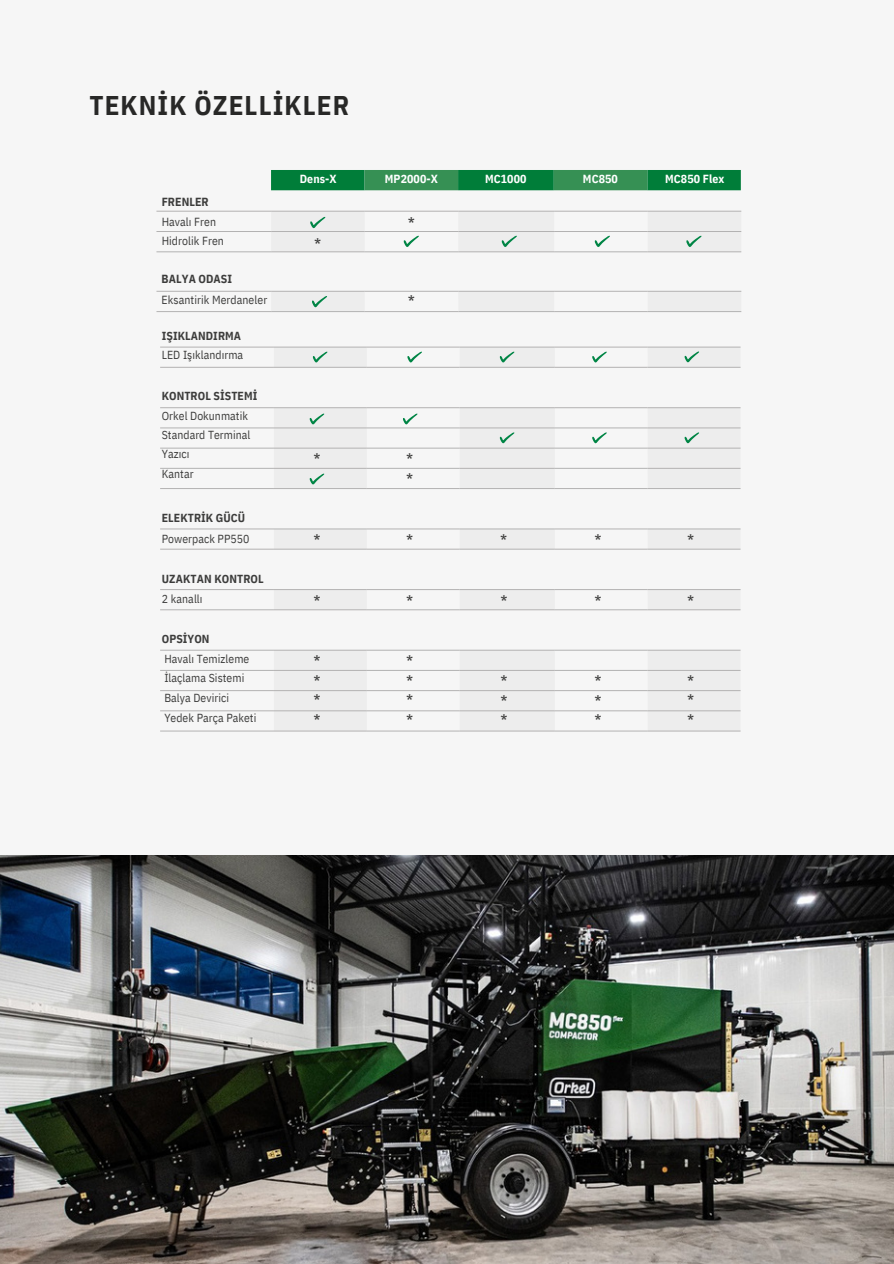
<style>
.page{position:relative;width:894px;height:1264px;background:#fff}
.page>*{position:absolute;margin:0;border:0;box-sizing:border-box;transform-origin:0 0}
.t1{font:700 27px "IBM Plex Sans Cond";letter-spacing:.04em;color:#282827}
.t2{font:11.7px/19.4px "IBM Plex Sans Cond";letter-spacing:.005em;color:#3c3c3b}
.t3{font:700 11.7px/19.4px "IBM Plex Sans Cond";letter-spacing:.005em;color:#3c3c3b;text-align:justify}
.t4{font:700 11.7px "IBM Plex Sans Cond";letter-spacing:.01em;color:#fff}
.s1{font-weight:700}
</style>
<div class="page">
<div style="left:0;top:0;width:893px;height:1263px;background:#f6f6f6"></div>
<svg style="left:271px;top:170px;width:469px;height:20px;background:#158444"></svg>
<svg style="left:156px;top:211px;width:585px;height:42px"></svg>
<svg style="left:160px;top:347px;width:114px;height:385px"></svg>
<svg style="left:274px;top:347px;width:466px;height:385px"></svg>
<hr style="left:160px;top:367px;width:114px;height:1px;background:#b3b2b2">
<hr style="left:274px;top:367px;width:93px;height:1px;background:#b3b2b2">
<hr style="left:367px;top:367px;width:92px;height:1px;background:#b3b2b2">
<hr style="left:459px;top:367px;width:95px;height:1px;background:#b3b2b2">
<hr style="left:554px;top:367px;width:93px;height:1px;background:#b3b2b2">
<hr style="left:647px;top:367px;width:93px;height:1px;background:#b3b2b2">
<hr style="left:160px;top:407px;width:114px;height:1px;background:#b3b2b2">
<hr style="left:274px;top:407px;width:93px;height:1px;background:#b3b2b2">
<hr style="left:367px;top:407px;width:92px;height:1px;background:#b3b2b2">
<hr style="left:459px;top:407px;width:95px;height:1px;background:#b3b2b2">
<hr style="left:554px;top:407px;width:93px;height:1px;background:#b3b2b2">
<hr style="left:647px;top:407px;width:93px;height:1px;background:#b3b2b2">
<hr style="left:160px;top:427px;width:114px;height:1px;background:#b3b2b2">
<hr style="left:274px;top:427px;width:93px;height:1px;background:#b3b2b2">
<hr style="left:367px;top:427px;width:92px;height:1px;background:#b3b2b2">
<hr style="left:459px;top:427px;width:95px;height:1px;background:#b3b2b2">
<hr style="left:554px;top:427px;width:93px;height:1px;background:#b3b2b2">
<hr style="left:647px;top:427px;width:93px;height:1px;background:#b3b2b2">
<hr style="left:160px;top:447px;width:114px;height:1px;background:#b3b2b2">
<hr style="left:274px;top:447px;width:93px;height:1px;background:#b3b2b2">
<hr style="left:367px;top:447px;width:92px;height:1px;background:#b3b2b2">
<hr style="left:459px;top:447px;width:95px;height:1px;background:#b3b2b2">
<hr style="left:554px;top:447px;width:93px;height:1px;background:#b3b2b2">
<hr style="left:647px;top:447px;width:93px;height:1px;background:#b3b2b2">
<hr style="left:160px;top:468px;width:114px;height:1px;background:#b3b2b2">
<hr style="left:274px;top:468px;width:93px;height:1px;background:#b3b2b2">
<hr style="left:367px;top:468px;width:92px;height:1px;background:#b3b2b2">
<hr style="left:459px;top:468px;width:95px;height:1px;background:#b3b2b2">
<hr style="left:554px;top:468px;width:93px;height:1px;background:#b3b2b2">
<hr style="left:647px;top:468px;width:93px;height:1px;background:#b3b2b2">
<hr style="left:160px;top:488px;width:114px;height:1px;background:#b3b2b2">
<hr style="left:274px;top:488px;width:93px;height:1px;background:#b3b2b2">
<hr style="left:367px;top:488px;width:92px;height:1px;background:#b3b2b2">
<hr style="left:459px;top:488px;width:95px;height:1px;background:#b3b2b2">
<hr style="left:554px;top:488px;width:93px;height:1px;background:#b3b2b2">
<hr style="left:647px;top:488px;width:93px;height:1px;background:#b3b2b2">
<hr style="left:160px;top:528px;width:114px;height:1px;background:#b3b2b2">
<hr style="left:274px;top:528px;width:93px;height:1px;background:#b3b2b2">
<hr style="left:367px;top:528px;width:92px;height:1px;background:#b3b2b2">
<hr style="left:459px;top:528px;width:95px;height:1px;background:#b3b2b2">
<hr style="left:554px;top:528px;width:93px;height:1px;background:#b3b2b2">
<hr style="left:647px;top:528px;width:93px;height:1px;background:#b3b2b2">
<hr style="left:160px;top:548px;width:114px;height:1px;background:#b3b2b2">
<hr style="left:274px;top:548px;width:93px;height:1px;background:#b3b2b2">
<hr style="left:367px;top:548px;width:92px;height:1px;background:#b3b2b2">
<hr style="left:459px;top:548px;width:95px;height:1px;background:#b3b2b2">
<hr style="left:554px;top:548px;width:93px;height:1px;background:#b3b2b2">
<hr style="left:647px;top:548px;width:93px;height:1px;background:#b3b2b2">
<hr style="left:160px;top:589px;width:114px;height:1px;background:#b3b2b2">
<hr style="left:274px;top:589px;width:93px;height:1px;background:#b3b2b2">
<hr style="left:367px;top:589px;width:92px;height:1px;background:#b3b2b2">
<hr style="left:459px;top:589px;width:95px;height:1px;background:#b3b2b2">
<hr style="left:554px;top:589px;width:93px;height:1px;background:#b3b2b2">
<hr style="left:647px;top:589px;width:93px;height:1px;background:#b3b2b2">
<hr style="left:160px;top:730px;width:114px;height:1px;background:#b3b2b2">
<hr style="left:274px;top:730px;width:93px;height:1px;background:#b3b2b2">
<hr style="left:367px;top:730px;width:92px;height:1px;background:#b3b2b2">
<hr style="left:459px;top:730px;width:95px;height:1px;background:#b3b2b2">
<hr style="left:554px;top:730px;width:93px;height:1px;background:#b3b2b2">
<hr style="left:647px;top:730px;width:93px;height:1px;background:#b3b2b2">
<hr style="left:160px;top:609px;width:114px;height:1px;background:#b3b2b2">
<hr style="left:274px;top:609px;width:93px;height:1px;background:#b3b2b2">
<hr style="left:367px;top:609px;width:92px;height:1px;background:#b3b2b2">
<hr style="left:459px;top:609px;width:95px;height:1px;background:#b3b2b2">
<hr style="left:554px;top:609px;width:93px;height:1px;background:#b3b2b2">
<hr style="left:647px;top:609px;width:93px;height:1px;background:#b3b2b2">
<hr style="left:160px;top:649px;width:114px;height:1px;background:#b3b2b2">
<hr style="left:274px;top:649px;width:93px;height:1px;background:#b3b2b2">
<hr style="left:367px;top:649px;width:92px;height:1px;background:#b3b2b2">
<hr style="left:459px;top:649px;width:95px;height:1px;background:#b3b2b2">
<hr style="left:554px;top:649px;width:93px;height:1px;background:#b3b2b2">
<hr style="left:647px;top:649px;width:93px;height:1px;background:#b3b2b2">
<hr style="left:160px;top:670px;width:114px;height:1px;background:#b3b2b2">
<hr style="left:274px;top:670px;width:93px;height:1px;background:#b3b2b2">
<hr style="left:367px;top:670px;width:92px;height:1px;background:#b3b2b2">
<hr style="left:459px;top:670px;width:95px;height:1px;background:#b3b2b2">
<hr style="left:554px;top:670px;width:93px;height:1px;background:#b3b2b2">
<hr style="left:647px;top:670px;width:93px;height:1px;background:#b3b2b2">
<hr style="left:160px;top:690px;width:114px;height:1px;background:#b3b2b2">
<hr style="left:274px;top:690px;width:93px;height:1px;background:#b3b2b2">
<hr style="left:367px;top:690px;width:92px;height:1px;background:#b3b2b2">
<hr style="left:459px;top:690px;width:95px;height:1px;background:#b3b2b2">
<hr style="left:554px;top:690px;width:93px;height:1px;background:#b3b2b2">
<hr style="left:647px;top:690px;width:93px;height:1px;background:#b3b2b2">
<hr style="left:160px;top:710px;width:114px;height:1px;background:#b3b2b2">
<hr style="left:274px;top:710px;width:93px;height:1px;background:#b3b2b2">
<hr style="left:367px;top:710px;width:92px;height:1px;background:#b3b2b2">
<hr style="left:459px;top:710px;width:95px;height:1px;background:#b3b2b2">
<hr style="left:554px;top:710px;width:93px;height:1px;background:#b3b2b2">
<hr style="left:647px;top:710px;width:93px;height:1px;background:#b3b2b2">
<hr style="left:160px;top:346px;width:114px;height:1px;background:#b3b2b2">
<hr style="left:274px;top:346px;width:93px;height:1px;background:#b3b2b2">
<hr style="left:367px;top:346px;width:92px;height:1px;background:#b3b2b2">
<hr style="left:459px;top:346px;width:95px;height:1px;background:#b3b2b2">
<hr style="left:554px;top:346px;width:93px;height:1px;background:#b3b2b2">
<hr style="left:647px;top:346px;width:93px;height:1px;background:#b3b2b2">
<svg style="left:499px;top:351px;width:15px;height:12px"></svg>
<svg style="left:499px;top:432px;width:15px;height:11px"></svg>
<svg style="left:309px;top:413px;width:15px;height:12px"></svg>
<svg style="left:309px;top:473px;width:15px;height:12px"></svg>
<svg style="left:407px;top:351px;width:15px;height:12px"></svg>
<svg style="left:312px;top:351px;width:15px;height:12px"></svg>
<svg style="left:592px;top:351px;width:14px;height:12px"></svg>
<svg style="left:684px;top:351px;width:15px;height:11px"></svg>
<svg style="left:402px;top:413px;width:15px;height:12px"></svg>
<svg style="left:592px;top:432px;width:14px;height:11px"></svg>
<svg style="left:684px;top:432px;width:15px;height:11px"></svg>
<svg style="left:156px;top:290px;width:585px;height:22px"></svg>
<img style="left:0;top:855px;width:893px;height:408px">
<p class="t1" style="left:89px;top:87px;width:261px">TEKNİK ÖZELLİKLER</p>
<h1 class="t3" style="left:162px;top:192px;width:49px">FRENLER</h1>
<h3 class="t2" style="left:162px;top:212px;width:56px">Havalı Fren</h3>
<h2 class="t2" style="left:162px;top:231px;width:64px">Hidrolik Fren</h2>
<h2 class="t4" style="left:300px;top:171px;width:38px">Dens-X</h2>
<p class="t3" style="left:314px;top:233px;width:8px">*</p>
<h3 class="t4" style="left:385px;top:171px;width:55px">MP2000-X</h3>
<p class="t4" style="left:485px;top:171px;width:43px">MC1000</p>
<p class="t4" style="left:582px;top:171px;width:36px">MC850</p>
<p class="t4" style="left:665px;top:171px;width:61px">MC850 Flex</p>
<h2 class="t3" style="left:408px;top:212px;width:8px">*</h2>
<p class="t3" style="left:162px;top:269px;width:72px">BALYA ODASI</p>
<p class="t2" style="left:162px;top:290px;width:107px">Eksantirik Merdaneler</p>
<p class="t3" style="left:408px;top:290px;width:8px">*</p>
<p class="t2" style="left:162px;top:326px;width:83px"><span class="s1">IŞIKLANDIRMA<br></span>LED Işıklandırma</p>
<p class="t2" style="left:162px;top:386px;width:97px"><span class="s1">KONTROL SİSTEMİ<br></span>Orkel Dokunmatik<br>Standard Terminal</p>
<p class="t2" style="left:162px;top:444px;width:29px">Yazıcı</p>
<p class="t2" style="left:162px;top:464px;width:33px">Kantar</p>
<p class="t2" style="left:162px;top:507px;width:89px;line-height:20.4px"><span class="s1">ELEKTRİK GÜCÜ<br></span>Powerpack PP550</p>
<p class="t3" style="left:162px;top:568px;width:103px">UZAKTAN KONTROL</p>
<p class="t2" style="left:162px;top:589px;width:42px">2 kanallı</p>
<p class="t3" style="left:162px;top:629px;width:49px">OPSİYON</p>
<p class="t2" style="left:164px;top:648px;width:86px">Havalı Temizleme</p>
<p class="t2" style="left:164px;top:668px;width:81px">İlaçlama Sistemi</p>
<p class="t2" style="left:164px;top:688px;width:66px">Balya Devirici</p>
<p class="t2" style="left:164px;top:707px;width:93px">Yedek Parça Paketi</p>
<p class="t3" style="left:313px;top:448px;width:8px">*</p>
<p class="t3" style="left:313px;top:529px;width:8px">*</p>
<p class="t3" style="left:313px;top:589px;width:8px">*</p>
<p class="t3" style="left:313px;top:650px;width:8px">* * * *</p>
<p class="t3" style="left:406px;top:448px;width:8px">* *</p>
<p class="t3" style="left:406px;top:529px;width:8px">*</p>
<p class="t3" style="left:406px;top:589px;width:8px">*</p>
<p class="t3" style="left:406px;top:650px;width:8px">* * * *</p>
<p class="t3" style="left:500px;top:529px;width:8px">*</p>
<p class="t3" style="left:500px;top:589px;width:8px">*</p>
<p class="t3" style="left:500px;top:670px;width:8px">* * *</p>
<p class="t3" style="left:594px;top:529px;width:8px">*</p>
<p class="t3" style="left:687px;top:529px;width:8px">*</p>
<p class="t3" style="left:594px;top:589px;width:8px">*</p>
<p class="t3" style="left:687px;top:589px;width:8px">*</p>
<p class="t3" style="left:594px;top:670px;width:8px">* * *</p>
<p class="t3" style="left:687px;top:670px;width:8px">* * *</p>
</div>
